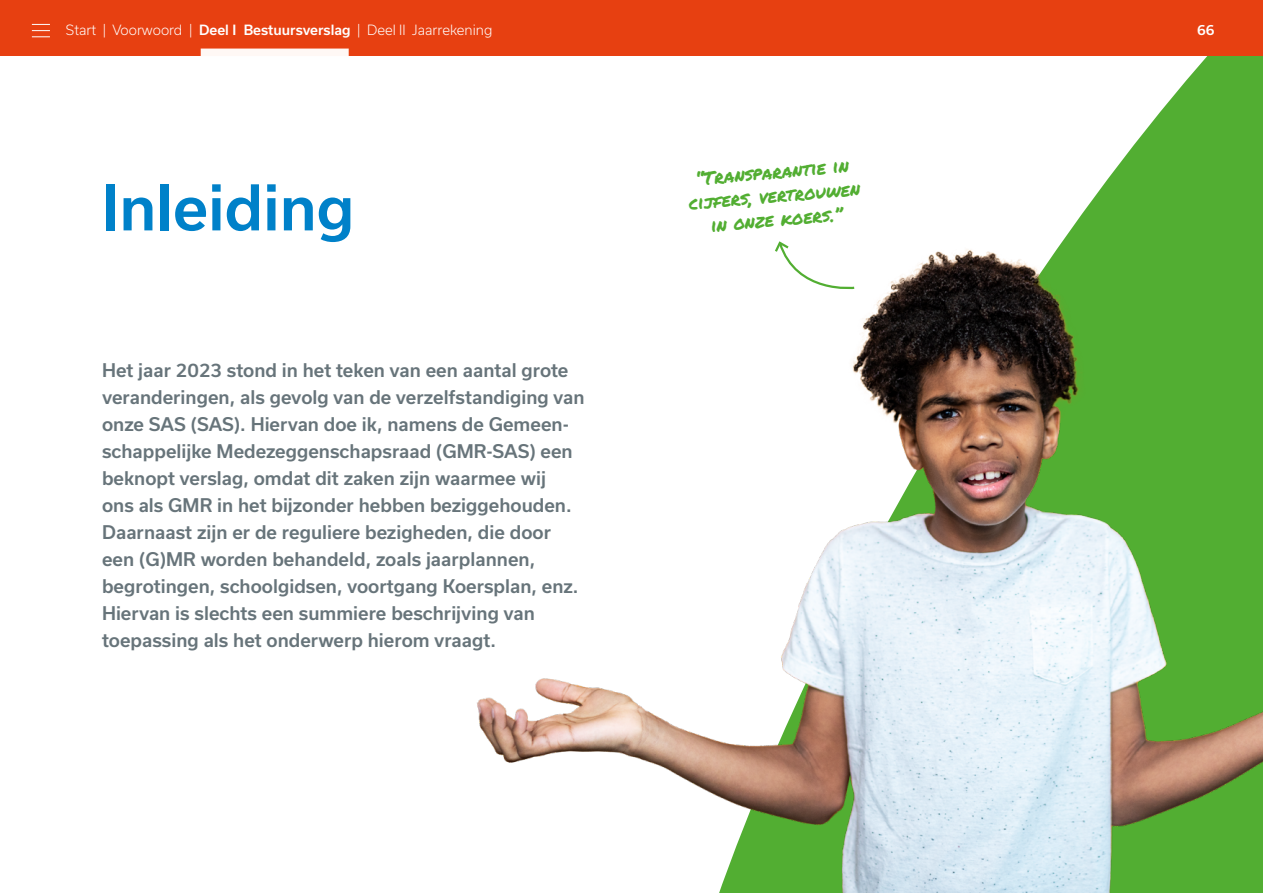
<style>
.page{position:relative;width:1263px;height:893px;background:#fff}
.page>*{position:absolute;margin:0;border:0;box-sizing:border-box;transform-origin:0 0}
.t1{font:500 60px "Usual";color:#0081c9}
.t2{font:500 18px/27px "Usual";color:#67747a}
.t3{font:18px/24px "Permanent Marker";color:#52ae32;text-align:center}
.t4{font:300 13.5px "Usual";color:#fff}
.t5{font:500 13.5px "Usual";color:#fff}
.s1{font-weight:500}
</style>
<div class="page">
<svg style="left:1127px;top:56px;width:136px;height:98px;fill:#52ae32"></svg>
<img style="left:477px;top:154px;width:786px;height:739px">
<svg style="left:773px;top:240px;width:83px;height:54px"></svg>
<div style="left:0;top:0;width:1263px;height:56px;background:#e74011"></div>
<svg style="left:32px;top:24px;width:18px;height:13px"></svg>
<div style="left:201px;top:49px;width:148px;height:7px;background:#fff8f5"></div>
<p class="t4" style="left:66px;top:22px;width:428px">Start | Voorwoord | <span class="s1">Deel I Bestuursverslag</span> | Deel II Jaarrekening</p>
<p class="t5" style="left:1197px;top:22px;width:19px">66</p>
<h1 class="t1" style="left:102px;top:173px;width:254px">Inleiding</h1>
<p class="t2" style="left:102px;top:357px;width:484px">Het jaar 2023 stond in het teken van een aantal grote veranderingen, als gevolg van de verzelfstandiging van onze SAS (SAS). Hiervan doe ik, namens de Gemeen&shy;schappelijke Medezeggenschapsraad (GMR-SAS) een beknopt verslag, omdat dit zaken zijn waarmee wij<br>ons als GMR in het bijzonder hebben beziggehouden.<br>Daarnaast zijn er de reguliere bezigheden, die door een (G)MR worden behandeld, zoals jaarplannen, begrotingen, schoolgidsen, voortgang Koersplan, enz.<br>Hiervan is slechts een summiere beschrijving van toepassing als het onderwerp hierom vraagt.</p>
<p class="t3" style="left:686px;top:167px;width:173px;rotate:-5deg">“Transparantie in cijfers, vertrouwen in onze koers.”</p>
</div>
